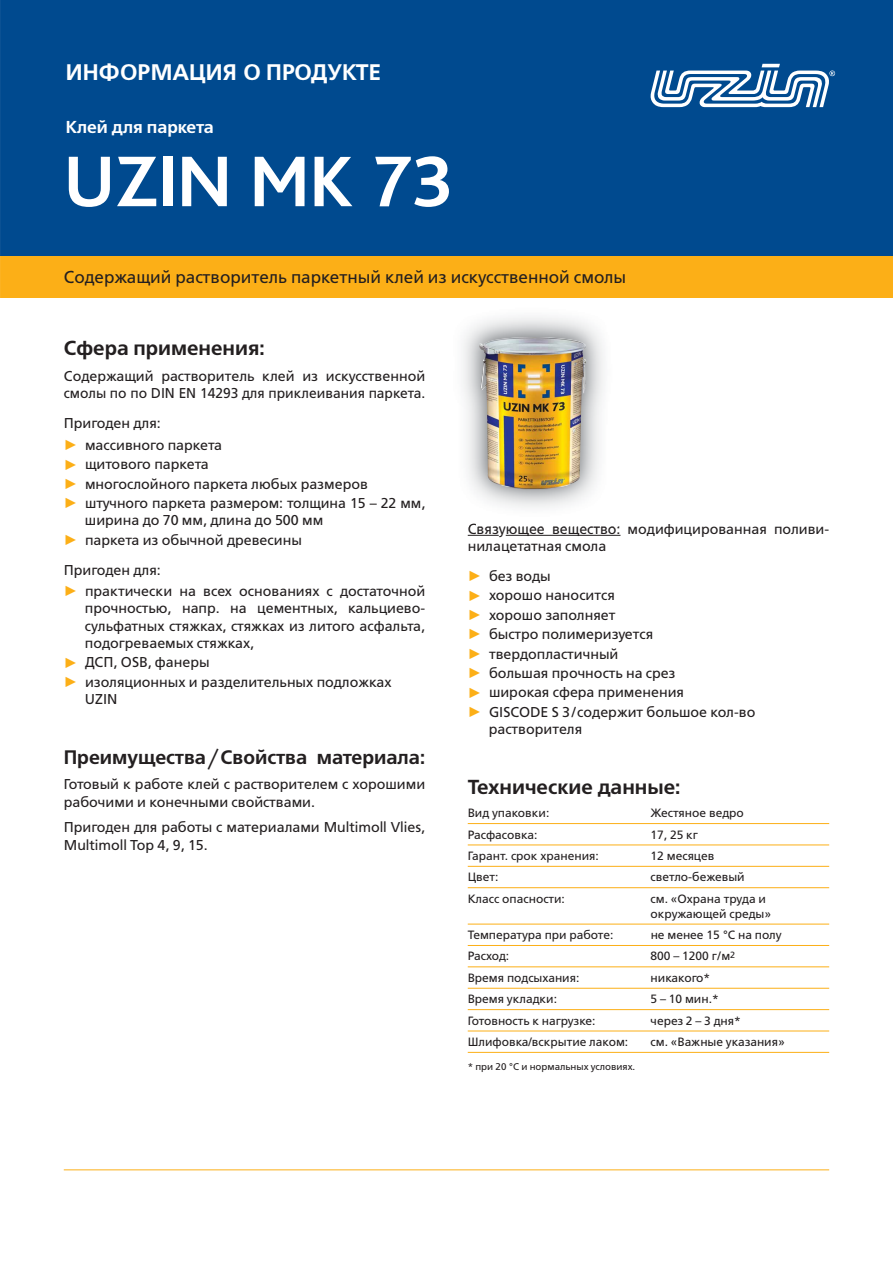
<style>
.page{position:relative;width:893px;height:1263px;background:#fff}
.page>*{position:absolute;margin:0;border:0;box-sizing:border-box;transform-origin:0 0}
.t1{font:700 75px "Bliss";color:#fff}
.t2{font:22.5px "Free Set Demi Bold C";color:#fff}
.t3{font:20.25px "Free Set Demi Bold C";color:#231f20}
.t4{font:19.5px "Free Set Demi Bold C";color:#231f20}
.t5{font:17.25px "Free Set Book C";color:#231f20}
.t6{font:17.25px "Free Set Demi Bold C";color:#fff}
.t7{font:14.25px/17.2px "Free Set Book C";color:#231f20}
.t8{font:12px/15px "Free Set Book C";color:#231f20}
.t9{font:9.75px "Free Set Book C";color:#231f20}
.s1{color:#fcaf17}
</style>
<div class="page">
<div style="left:0;top:255px;width:893px;height:43px;background:#fcaf17"></div>
<div style="left:0;top:0;width:893px;height:255px;background:#004a8f"></div>
<hr style="left:468px;top:535px;width:31px;height:1px;background:#231f20">
<hr style="left:506px;top:535px;width:114px;height:1px;background:#231f20">
<hr style="left:468px;top:823px;width:361px;height:1px;background:#fcaf17">
<hr style="left:468px;top:844px;width:361px;height:1px;background:#fcaf17">
<hr style="left:468px;top:866px;width:361px;height:1px;background:#fcaf17">
<hr style="left:468px;top:887px;width:361px;height:1px;background:#fcaf17">
<hr style="left:468px;top:924px;width:361px;height:1px;background:#fcaf17">
<hr style="left:468px;top:945px;width:361px;height:1px;background:#fcaf17">
<hr style="left:468px;top:966px;width:361px;height:1px;background:#fcaf17">
<hr style="left:468px;top:988px;width:361px;height:1px;background:#fcaf17">
<hr style="left:468px;top:1009px;width:361px;height:1px;background:#fcaf17">
<hr style="left:468px;top:1030px;width:361px;height:1px;background:#fcaf17">
<hr style="left:468px;top:1052px;width:361px;height:1px;background:#fcaf17">
<hr style="left:64px;top:1169px;width:765px;height:1px;background:#fcaf17">
<img style="left:468px;top:524px;width:31px;height:3px">
<img style="left:507px;top:526px;width:98px;height:1px">
<img style="left:479px;top:337px;width:107px;height:153px">
<svg style="left:651px;top:64px;width:184px;height:43px"></svg>
<h2 class="t2" style="left:66px;top:64px;width:317px">ИНФОРМАЦИЯ О ПРОДУКТЕ</h2>
<p class="t6" style="left:66px;top:121px;width:149px">Клей для паркета</p>
<h1 class="t1" style="left:64px;top:152px;width:390px">UZIN MK 73</h1>
<p class="t5" style="left:64px;top:270px;width:564px">Содержащий растворитель паркетный клей из искусственной смолы</p>
<h3 class="t3" style="left:64px;top:341px;width:202px">Сфера применения:</h3>
<p class="t7" style="left:64px;top:369px;width:363px">Содержащий растворитель клей из искусственной смолы по по DIN EN 14293 для приклеивания паркета.</p>
<p class="t7" style="left:64px;top:416px;width:99px">Пригоден для:</p>
<p class="t7" style="left:64px;top:437px;width:160px"><span class="s1">✓</span> массивного паркета</p>
<p class="t7" style="left:64px;top:457px;width:146px"><span class="s1">✓</span> щитового паркета</p>
<p class="t7" style="left:64px;top:476px;width:306px"><span class="s1">✓</span> многослойного паркета любых размеров</p>
<p class="t7" style="left:85px;top:496px;width:342px;text-indent:-21px"><span class="s1">✓</span> штучного паркета размером: толщина 15 – 22 мм, ширина до 70 мм, длина до 500 мм</p>
<p class="t7" style="left:64px;top:526px;width:240px;line-height:30px"><span class="s1">✓</span> паркета из обычной древесины<br>Пригоден для:</p>
<p class="t7" style="left:85px;top:584px;width:342px;text-align:justify;text-indent:-21px"><span class="s1">✓</span> практически на всех основаниях с достаточной прочностью, напр. на цементных, кальциево&shy;сульфатных стяжках, стяжках из литого асфальта, подогреваемых стяжках,</p>
<p class="t7" style="left:64px;top:655px;width:147px"><span class="s1">✓</span> ДСП, OSB, фанеры</p>
<p class="t7" style="left:85px;top:674px;width:308px;text-indent:-21px"><span class="s1">✓</span> изоляционных и разделительных подложках<br>UZIN</p>
<h3 class="t4" style="left:64px;top:750px;width:363px">Преимущества/Свойства материала:</h3>
<p class="t7" style="left:64px;top:777px;width:363px">Готовый к работе клей с растворителем с хорошими рабочими и конечными свойствами.</p>
<p class="t7" style="left:64px;top:820px;width:363px">Пригоден для работы с материалами Multimoll Vlies,<br>Multimoll Top 4, 9, 15.</p>
<p class="t7" style="left:468px;top:521px;width:363px">Связующее вещество: модифицированная поливи&shy;нилацетатная смола</p>
<p class="t7" style="left:468px;top:569px;width:85px"><span class="s1">✓</span> без воды</p>
<p class="t7" style="left:468px;top:588px;width:149px"><span class="s1">✓</span> хорошо наносится</p>
<p class="t7" style="left:468px;top:607px;width:149px"><span class="s1">✓</span> хорошо заполняет</p>
<p class="t7" style="left:468px;top:627px;width:187px"><span class="s1">✓</span> быстро полимеризуется</p>
<p class="t7" style="left:468px;top:646px;width:152px"><span class="s1">✓</span> твердопластичный</p>
<p class="t7" style="left:468px;top:665px;width:209px"><span class="s1">✓</span> большая прочность на срез</p>
<p class="t7" style="left:468px;top:685px;width:218px"><span class="s1">✓</span> широкая сфера применения</p>
<p class="t7" style="left:489px;top:704px;width:268px;text-indent:-21px"><span class="s1">✓</span> GISCODE S 3/содержит большое кол-во растворителя</p>
<h3 class="t3" style="left:468px;top:779px;width:214px">Технические данные:</h3>
<p class="t8" style="left:468px;top:806px;width:83px">Вид упаковки:</p>
<p class="t8" style="left:651px;top:806px;width:95px">Жестяное ведро</p>
<p class="t8" style="left:468px;top:828px;width:71px">Расфасовка:</p>
<p class="t8" style="left:651px;top:828px;width:49px">17, 25 кг</p>
<p class="t8" style="left:468px;top:849px;width:133px">Гарант. срок хранения:</p>
<p class="t8" style="left:651px;top:849px;width:65px">12 месяцев</p>
<p class="t8" style="left:468px;top:871px;width:32px">Цвет:</p>
<p class="t8" style="left:651px;top:871px;width:96px">светло-бежевый</p>
<p class="t8" style="left:468px;top:892px;width:99px">Класс опасности:</p>
<p class="t8" style="left:651px;top:892px;width:122px">см. «Охрана труда и окружающей среды»</p>
<p class="t8" style="left:468px;top:928px;width:147px">Температура при работе:</p>
<p class="t8" style="left:651px;top:928px;width:133px">не менее 15 °С на полу</p>
<p class="t8" style="left:468px;top:950px;width:43px">Расход:</p>
<p class="t8" style="left:651px;top:950px;width:86px">800 – 1200 г/м<sup>2</sup></p>
<p class="t8" style="left:468px;top:971px;width:113px">Время подсыхания:</p>
<p class="t8" style="left:651px;top:971px;width:61px">никакого*</p>
<p class="t8" style="left:468px;top:992px;width:91px">Время укладки:</p>
<p class="t8" style="left:651px;top:992px;width:70px">5 – 10 мин.*</p>
<p class="t8" style="left:468px;top:1014px;width:129px">Готовность к нагрузке:</p>
<p class="t8" style="left:651px;top:1014px;width:92px">через 2 – 3 дня*</p>
<p class="t8" style="left:468px;top:1035px;width:162px">Шлифовка/вскрытие лаком:</p>
<p class="t8" style="left:651px;top:1035px;width:136px">см. «Важные указания»</p>
<p class="t9" style="left:468px;top:1062px;width:169px">* при 20 °С и нормальных условиях.</p>
</div>
